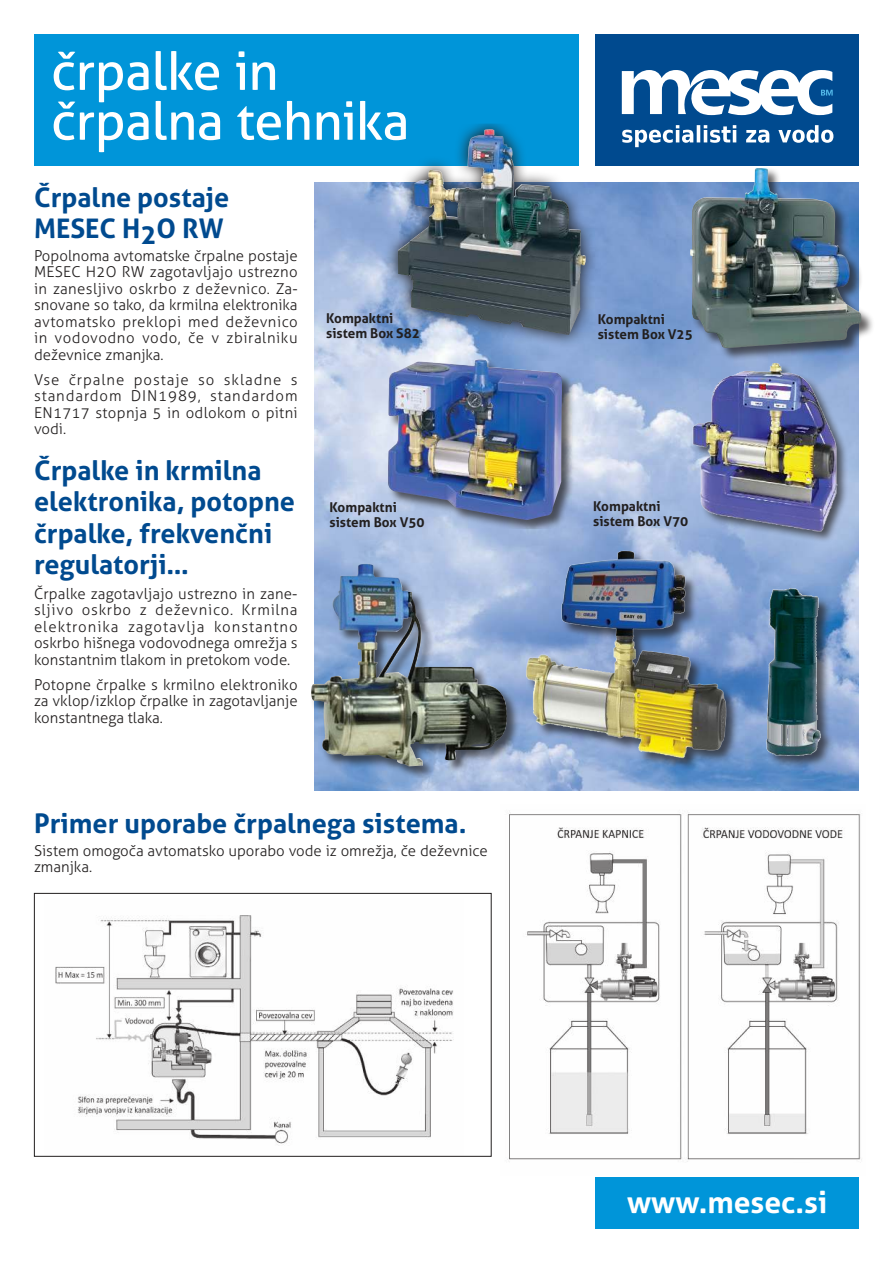
<style>
.page{position:relative;width:893px;height:1263px;background:#fff}
.page>*{position:absolute;margin:0;border:0;box-sizing:border-box;transform-origin:0 0}
.t1{font:52.5px/49.8px "Aller";letter-spacing:-.015em;color:#fff}
.t2{font:700 30px "Aller";color:#fff}
.t3{font:700 27px/31px "Aller";color:#004a8f}
.t4{font:300 15px/16.5px "Aller";color:#221f1f;text-align:justify}
.t5{font:700 13.5px/14.9px "Aller";color:#221f1f}
</style>
<div class="page">
<img style="left:315px;top:183px;width:544px;height:608px">
<div style="left:34px;top:34px;width:544px;height:132px;background:#0095d9"></div>
<div style="left:595px;top:34px;width:264px;height:132px;background:#004a8f"></div>
<svg style="left:622px;top:70px;width:211px;height:45px"></svg>
<svg style="left:622px;top:125px;width:211px;height:22px"></svg>
<div style="left:689px;top:167px;width:185px;height:194px;background:#221f1f;opacity:.7"></div>
<img style="left:690px;top:168px;width:171px;height:180px">
<div style="left:387px;top:358px;width:189px;height:171px;background:#221f1f;opacity:.7"></div>
<img style="left:388px;top:359px;width:174px;height:161px">
<div style="left:310px;top:563px;width:210px;height:215px;background:#221f1f;opacity:.7"></div>
<img style="left:311px;top:564px;width:196px;height:202px">
<div style="left:526px;top:551px;width:213px;height:219px;background:#221f1f;opacity:.7"></div>
<img style="left:506px;top:535px;width:231px;height:228px">
<div style="left:692px;top:363px;width:157px;height:181px;background:#221f1f;opacity:.7"></div>
<img style="left:686px;top:357px;width:159px;height:177px">
<svg style="left:384px;top:123px;width:215px;height:225px"></svg>
<img style="left:398px;top:129px;width:183px;height:206px">
<div style="left:766px;top:589px;width:68px;height:180px;background:#221f1f;opacity:.7"></div>
<img style="left:760px;top:583px;width:63px;height:173px">
<img style="left:55px;top:915px;width:399px;height:230px">
<div style="left:34px;top:893px;width:457px;height:263px;border:1px solid #221f1f"></div>
<img style="left:507px;top:811px;width:355px;height:351px">
<div style="left:595px;top:1178px;width:264px;height:51px;background:#0095d9"></div>
<h1 class="t1" style="left:51px;top:46px;width:360px">črpalke in črpalna tehnika</h1>
<h3 class="t3" style="left:34px;top:182px;width:197px">Črpalne postaje<br>MESEC H2O RW</h3>
<p class="t4" style="left:34px;top:247px;width:265px">Popolnoma avtomatske črpalne posta je MESEC H2O RW zagota vlja jo ustrezno in zanesljivo oskrbo z deževnico. Za&shy;snovane so tako, da krmilna elektronika avtomatsko preklopi med deževnico in vodovodno vodo, če v zbiralniku deževnice zmanjka.</p>
<p class="t4" style="left:34px;top:371px;width:265px">Vse črpalne postaje so skladne s standardom DIN1989, standardom EN1717 stopnja 5 in odlokom o pitni vodi.</p>
<h3 class="t3" style="left:34px;top:455px;width:263px">Črpalke in krmilna elektronika, potopne črpalke, frekvenčni regulatorji…</h3>
<p class="t4" style="left:34px;top:585px;width:265px">Črpalke zagotavljajo ustrezno in zane&shy;sljivo oskrbo z deževnico. Krmilna elektronika zagotavlja konstantno oskrbo hišnega vodovodnega omrežja s konstantnim tlakom in pretokom vode.</p>
<p class="t4" style="left:34px;top:676px;width:265px">Potopne črpalke s krmilno elektroniko za vklop/izklop črpalke in zagotavljanje konstantnega tlaka.</p>
<p class="t5" style="left:326px;top:311px;width:95px">Kompaktni sistem Box S82</p>
<p class="t5" style="left:598px;top:312px;width:97px">Kompaktni sistem Box V25</p>
<p class="t5" style="left:330px;top:499px;width:97px">Kompaktni sistem Box V50</p>
<p class="t5" style="left:593px;top:498px;width:97px">Kompaktni sistem Box V70</p>
<h3 class="t3" style="left:34px;top:808px;width:434px">Primer uporabe črpalnega sistema.</h3>
<p class="t4" style="left:34px;top:842px;width:455px">Sistem omogoča avtomatsko uporabo vode iz omrežja, če deževnice zmanjka.</p>
<h2 class="t2" style="left:627px;top:1190px;width:202px">www.mesec.si</h2>
</div>
